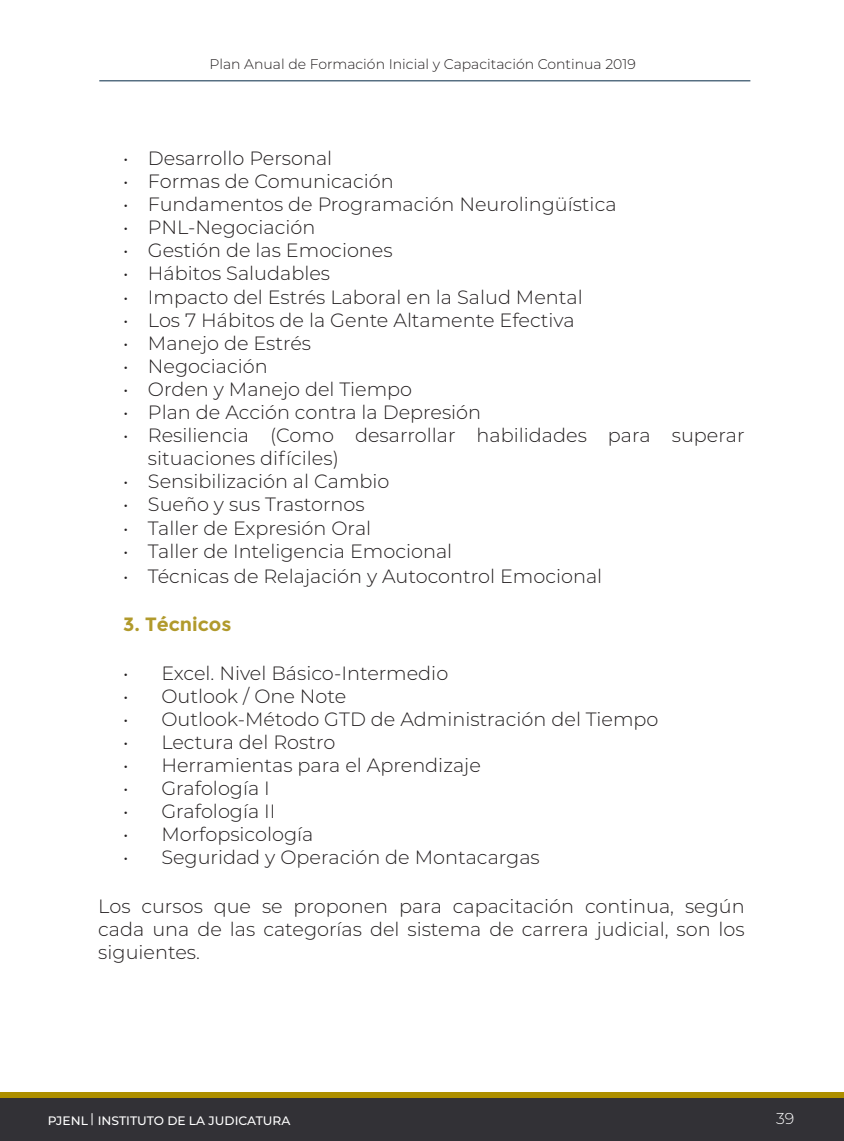
<style>
.page{position:relative;width:844px;height:1141px;background:#fff}
.page>*{position:absolute;margin:0;border:0;box-sizing:border-box;transform-origin:0 0}
.t1{font:300 19.25px/23.1px "Montserrat";color:#231f20}
.t2{font:700 19.25px "Montserrat";color:#b19a2c}
.t3{font:300 15.75px "Montserrat";color:#fff}
.t4{font:300 14px "Montserrat";color:#231f20}
.t5{font:500 12.25px "Montserrat";color:#fff}
</style>
<div class="page">
<svg style="left:0;top:1092px;width:843px;height:49px;background:#413c2f"></svg>
<hr style="left:99px;top:81px;width:651px;height:1px;background:#042945">
<p class="t4" style="left:209px;top:55px;width:428px">Plan Anual de Formación Inicial y Capacitación Continua 2019</p>
<p class="t1" style="left:123px;top:146px;width:211px">• Desarrollo Personal</p>
<p class="t1" style="left:123px;top:169px;width:272px">• Formas de Comunicación</p>
<p class="t1" style="left:123px;top:192px;width:495px">• Fundamentos de Programación Neurolingüística</p>
<p class="t1" style="left:123px;top:215px;width:194px">• PNL-Negociación</p>
<p class="t1" style="left:123px;top:238px;width:271px">• Gestión de las Emociones</p>
<p class="t1" style="left:123px;top:261px;width:208px">• Hábitos Saludables</p>
<p class="t1" style="left:123px;top:285px;width:461px">• Impacto del Estrés Laboral en la Salud Mental</p>
<p class="t1" style="left:123px;top:308px;width:453px">• Los 7 Hábitos de la Gente Altamente Efectiva</p>
<p class="t1" style="left:123px;top:331px;width:189px">• Manejo de Estrés</p>
<p class="t1" style="left:123px;top:354px;width:146px">• Negociación</p>
<p class="t1" style="left:123px;top:377px;width:290px">• Orden y Manejo del Tiempo</p>
<p class="t1" style="left:123px;top:400px;width:359px">• Plan de Acción contra la Depresión</p>
<p class="t1" style="left:148px;top:423px;width:598px;text-indent:-25px">• Resiliencia (Como desarrollar habilidades para superar situaciones difíciles)</p>
<p class="t1" style="left:123px;top:469px;width:268px">• Sensibilización al Cambio</p>
<p class="t1" style="left:123px;top:492px;width:243px">• Sueño y sus Trastornos</p>
<p class="t1" style="left:123px;top:516px;width:249px">• Taller de Expresión Oral</p>
<p class="t1" style="left:123px;top:539px;width:330px">• Taller de Inteligencia Emocional</p>
<p class="t1" style="left:123px;top:564px;width:480px">• Técnicas de Relajación y Autocontrol Emocional</p>
<p class="t2" style="left:123px;top:613px;width:110px">3. Técnicos</p>
<p class="t1" style="left:123px;top:660px;width:326px">• Excel. Nivel Básico-Intermedio</p>
<p class="t1" style="left:123px;top:684px;width:225px">• Outlook / One Note</p>
<p class="t1" style="left:123px;top:707px;width:536px">• Outlook-Método GTD de Administración del Tiempo</p>
<p class="t1" style="left:123px;top:730px;width:214px">• Lectura del Rostro</p>
<p class="t1" style="left:123px;top:753px;width:359px">• Herramientas para el Aprendizaje</p>
<p class="t1" style="left:123px;top:776px;width:148px">• Grafología I</p>
<p class="t1" style="left:123px;top:799px;width:154px">• Grafología II</p>
<p class="t1" style="left:123px;top:822px;width:192px">• Morfopsicología</p>
<p class="t1" style="left:123px;top:845px;width:418px">• Seguridad y Operación de Montacargas</p>
<p class="t1" style="left:98px;top:894px;width:647px;text-align:justify">Los cursos que se proponen para capacitación continua, según cada una de las categorías del sistema de carrera judicial, son los siguientes.</p>
<p class="t5" style="left:48px;top:1112px;width:244px">PJENL INSTITUTO DE LA JUDICATURA</p>
<p class="t3" style="left:775px;top:1107px;width:20px">39</p>
</div>
